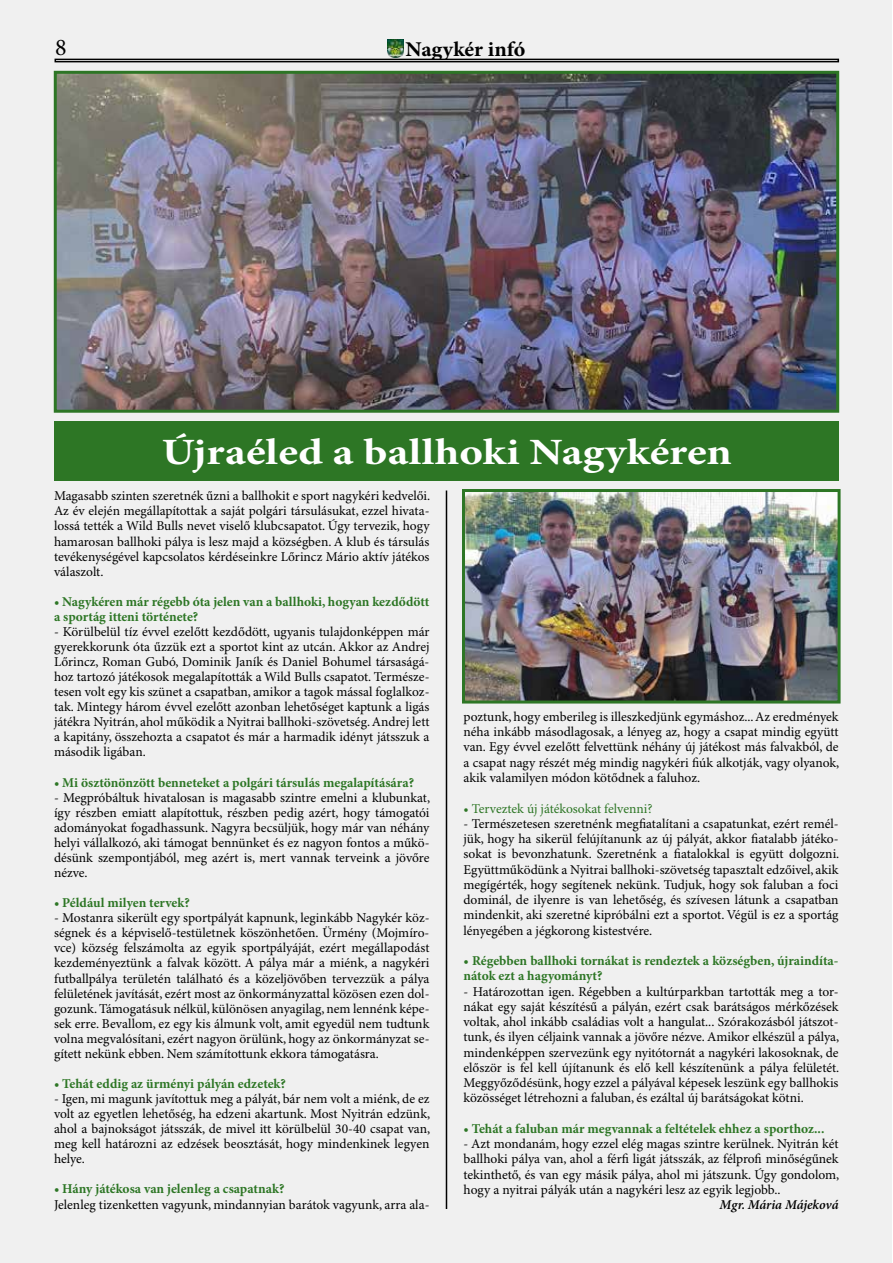
<style>
.page{position:relative;width:893px;height:1263px;background:#fff}
.page>*{position:absolute;margin:0;border:0;box-sizing:border-box;transform-origin:0 0}
.t1{font:700 37.05px "Minion Pro";color:#fff;scale:1.21 1}
.t2{font:24px "Minion Pro";color:#000}
.t3{font:700 21px "Minion Pro";color:#000;scale:1.05 1}
.t4{font:13.5px/15px "Minion Pro";color:#000;text-align:justify}
.t5{font:700 13.5px/15px "Minion Pro";color:#2d7625}
.t6{font:13.5px "Minion Pro";letter-spacing:-.005em;color:#2d7625}
.t7{font:italic 600 13.5px "Minion Pro";letter-spacing:-.005em;color:#000}
</style>
<div class="page">
<div style="left:0;top:0;width:891px;height:1263px;background:#f0f0f0"></div>
<div style="left:55px;top:421px;width:784px;height:60px;background:#2d7625"></div>
<img style="left:58px;top:75px;width:777px;height:334px">
<div style="left:54px;top:71px;width:785px;height:342px;border:3px solid #2d7625"></div>
<img style="left:466px;top:493px;width:371px;height:206px">
<div style="left:462px;top:489px;width:379px;height:214px;border:3px solid #2d7625"></div>
<hr style="left:446px;top:490px;width:1px;height:719px;background:#000">
<div style="left:55px;top:59px;width:784px;height:3px;border:2px solid #000"></div>
<img style="left:388px;top:39px;width:15px;height:18px">
<h2 class="t2" style="left:55px;top:33px;width:13px">8</h2>
<h3 class="t3" style="left:405px;top:37px;width:116px">Nagykér infó</h3>
<h1 class="t1" style="left:162px;top:430px;width:472px">Újraéled a ballhoki Nagykéren</h1>
<p class="t4" style="left:54px;top:489px;width:378px">Magasabb szinten szeretnék űzni a ballhokit e sport nagykéri kedvelői.<br>Az év elején megállapítottak a saját polgári társulásukat, ezzel hivata&shy;lossá tették a Wild Bulls nevet viselő klubcsapatot. Úgy tervezik, hogy hamarosan ballhoki pálya is lesz majd a községben. A klub és társulás tevékenységével kapcsolatos kérdéseinkre Lőrincz Mário aktív játékos válaszolt.</p>
<p class="t5" style="left:54px;top:594px;width:377px">• Nagykéren már régebb óta jelen van a ballhoki, hogyan kezdődött a sportág itteni története?</p>
<p class="t4" style="left:54px;top:625px;width:377px">- Körülbelül tíz évvel ezelőtt kezdődött, ugyanis tulajdonképpen már gyerekkorunk óta űzzük ezt a sportot kint az utcán. Akkor az Andrej Lőrincz, Roman Gubó, Dominik Janík és Daniel Bohumel társaságá&shy;hoz tartozó játékosok megalapították a Wild Bulls csapatot. Természe&shy;tesen volt egy kis szünet a csapatban, amikor a tagok mással foglalkoz&shy;tak. Mintegy három évvel ezelőtt azonban lehetőséget kaptunk a ligás játékra Nyitrán, ahol működik a Nyitrai ballhoki-szövetség. Andrej lett a kapitány, összehozta a csapatot és már a harmadik idényt játsszuk a második ligában.</p>
<p class="t5" style="left:54px;top:775px;width:362px">• Mi ösztönönzött benneteket a polgári társulás megalapítására?</p>
<p class="t4" style="left:54px;top:790px;width:378px">- Megpróbáltuk hivatalosan is magasabb szintre emelni a klubunkat, így részben emiatt alapítottuk, részben pedig azért, hogy támogatói adományokat fogadhassunk. Nagyra becsüljük, hogy már van néhány helyi vállalkozó, aki támogat bennünket és ez nagyon fontos a műkö&shy;désünk szempontjából, meg azért is, mert vannak terveink a jövőre nézve.</p>
<p class="t5" style="left:54px;top:896px;width:137px">• Például milyen tervek?</p>
<p class="t4" style="left:54px;top:911px;width:377px">- Mostanra sikerült egy sportpályát kapnunk, leginkább Nagykér köz&shy;ségnek és a képviselő-testületnek köszönhetően. Ürmény (Mojmíro&shy;vce) község felszámolta az egyik sportpályáját, ezért megállapodást kezdeményeztünk a falvak között. A pálya már a miénk, a nagykéri futballpálya területén található és a közeljövőben tervezzük a pálya felületének javítását, ezért most az önkormányzattal közösen ezen dol&shy;gozunk. Támogatásuk nélkül, különösen anyagilag, nem lennénk képe&shy;sek erre. Bevallom, ez egy kis álmunk volt, amit egyedül nem tudtunk volna megvalósítani, ezért nagyon örülünk, hogy az önkormányzat se&shy;gített nekünk ebben. Nem számítottunk ekkora támogatásra.</p>
<p class="t5" style="left:54px;top:1077px;width:233px">• Tehát eddig az ürményi pályán edzetek?</p>
<p class="t4" style="left:54px;top:1092px;width:378px">- Igen, mi magunk javítottuk meg a pályát, bár nem volt a miénk, de ez volt az egyetlen lehetőség, ha edzeni akartunk. Most Nyitrán edzünk, ahol a bajnokságot játsszák, de mivel itt körülbelül 30-40 csapat van, meg kell határozni az edzések beosztását, hogy mindenkinek legyen helye.</p>
<p class="t5" style="left:54px;top:1182px;width:232px">• Hány játékosa van jelenleg a csapatnak?</p>
<p class="t4" style="left:54px;top:1197px;width:377px">Jelenleg tizenketten vagyunk, mindannyian barátok vagyunk, arra ala-</p>
<p class="t4" style="left:463px;top:709px;width:377px">poztunk, hogy emberileg is illeszkedjünk egymáshoz... Az eredmények néha inkább másodlagosak, a lényeg az, hogy a csapat mindig együtt van. Egy évvel ezelőtt felvettünk néhány új játékost más falvakból, de a csapat nagy részét még mindig nagykéri fiúk alkotják, vagy olyanok, akik valamilyen módon kötődnek a faluhoz.</p>
<p class="t6" style="left:463px;top:800px;width:190px">• Terveztek új játékosokat felvenni?</p>
<p class="t4" style="left:463px;top:816px;width:377px">- Természetesen szeretnénk megfiatalítani a csapatunkat, ezért remél&shy;jük, hogy ha sikerül felújítanunk az új pályát, akkor fiatalabb játéko&shy;sokat is bevonzhatunk. Szeretnénk a fiatalokkal is együtt dolgozni.<br>Együttműködünk a Nyitrai ballhoki-szövetség tapasztalt edzőivel, akik megígérték, hogy segítenek nekünk. Tudjuk, hogy sok faluban a foci dominál, de ilyenre is van lehetőség, és szívesen látunk a csapatban mindenkit, aki szeretné kipróbálni ezt a sportot. Végül is ez a sportág lényegében a jégkorong kistestvére.</p>
<p class="t5" style="left:463px;top:954px;width:377px">• Régebben ballhoki tornákat is rendeztek a községben, újraindíta&shy;nátok ezt a hagyományt?</p>
<p class="t4" style="left:463px;top:984px;width:377px">- Határozottan igen. Régebben a kultúrparkban tartották meg a tor&shy;nákat egy saját készítésű a pályán, ezért csak barátságos mérkőzések voltak, ahol inkább családias volt a hangulat... Szórakozásból játszot&shy;tunk, és ilyen céljaink vannak a jövőre nézve. Amikor elkészül a pálya, mindenképpen szervezünk egy nyitótornát a nagykéri lakosoknak, de először is fel kell újítanunk és elő kell készítenünk a pálya felületét.<br>Meggyőződésünk, hogy ezzel a pályával képesek leszünk egy ballhokis közösséget létrehozni a faluban, és ezáltal új barátságokat kötni.</p>
<p class="t5" style="left:463px;top:1121px;width:362px">• Tehát a faluban már megvannak a feltételek ehhez a sporthoz...</p>
<p class="t4" style="left:463px;top:1137px;width:377px">- Azt mondanám, hogy ezzel elég magas szintre kerülnek. Nyitrán két ballhoki pálya van, ahol a férfi ligát játsszák, az félprofi minőségűnek tekinthető, és van egy másik pálya, ahol mi játszunk. Úgy gondolom, hogy a nyitrai pályák után a nagykéri lesz az egyik legjobb..</p>
<p class="t7" style="left:720px;top:1197px;width:120px">Mgr. Mária Májeková</p>
</div>
